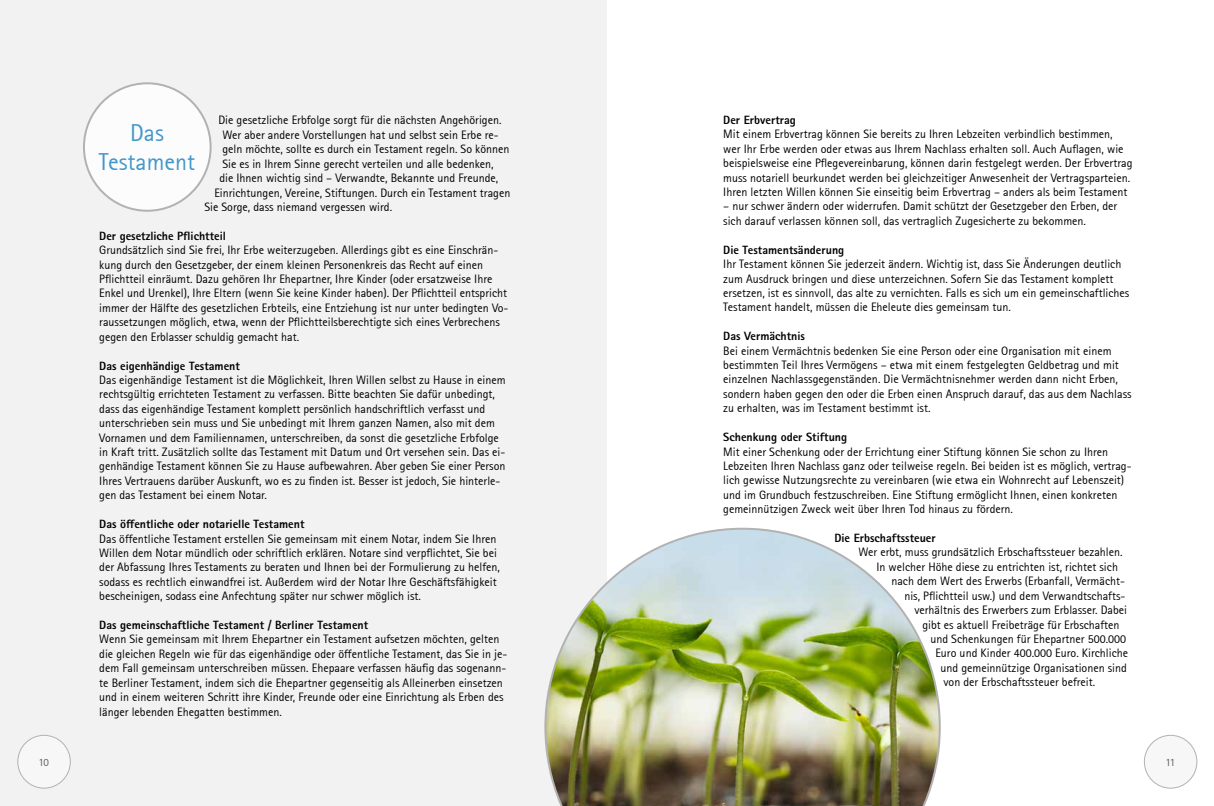
<style>
.page{position:relative;width:1214px;height:806px;background:#fff}
.page>*{position:absolute;margin:0;border:0;box-sizing:border-box;transform-origin:0 0}
.t1{font:24px/28.8px "Agfa Rotis Sans Serif";color:#4297cb;text-align:center}
.t2{font:12px/14.4px "Agfa Rotis Sans Serif";color:#000}
.t3{font:800 12px "Rotis Sans Serif Pro";color:#000}
.t4{font:11px "Agfa Rotis Sans Serif";color:#5f6062}
</style>
<div class="page">
<div style="left:0;top:0;width:607px;height:805px;background:#f2f2f2"></div>
<div style="left:1144px;top:734px;width:52px;height:53px;background:#f8f7f7;border-radius:50%"></div>
<div style="left:1143px;top:734px;width:54px;height:54px;border:1px solid #b3b2b3;border-radius:50%"></div>
<div style="left:18px;top:734px;width:52px;height:53px;background:#f8f7f7;border-radius:50%"></div>
<div style="left:17px;top:734px;width:54px;height:54px;border:1px solid #b3b2b3;border-radius:50%"></div>
<div style="left:84px;top:83px;width:126px;height:128px;background:#fcfcfc;border-radius:50%"></div>
<img style="left:544px;top:527px;width:396px;height:278px">
<p class="t2" style="left:218px;top:113px;width:284px">Die gesetzliche Erbfolge sorgt für die nächsten Angehörigen.</p>
<p class="t2" style="left:222px;top:127px;width:278px">Wer aber andere Vorstellungen hat und selbst sein Erbe re-</p>
<p class="t2" style="left:222px;top:142px;width:288px">geln möchte, sollte es durch ein Testament regeln. So können</p>
<p class="t2" style="left:222px;top:156px;width:273px">Sie es in Ihrem Sinne gerecht verteilen und alle bedenken,</p>
<p class="t2" style="left:219px;top:171px;width:280px">die Ihnen wichtig sind – Verwandte, Bekannte und Freunde,</p>
<p class="t2" style="left:214px;top:185px;width:297px">Einrichtungen, Vereine, Stiftungen. Durch ein Testament tragen</p>
<p class="t2" style="left:204px;top:199px;width:189px">Sie Sorge, dass niemand vergessen wird.</p>
<p class="t3" style="left:99px;top:228px;width:128px">Der gesetzliche Pflichtteil</p>
<p class="t2" style="left:99px;top:243px;width:410px">Grundsätzlich sind Sie frei, Ihr Erbe weiterzugeben. Allerdings gibt es eine Einschrän&shy;kung durch den Gesetzgeber, der einem kleinen Personenkreis das Recht auf einen Pflichtteil einräumt. Dazu gehören Ihr Ehepartner, Ihre Kinder (oder ersatzweise Ihre Enkel und Urenkel), Ihre Eltern (wenn Sie keine Kinder haben). Der Pflichtteil entspricht immer der Hälfte des gesetzlichen Erbteils, eine Entziehung ist nur unter bedingten Vo&shy;raussetzungen möglich, etwa, wenn der Pflichtteilsberechtigte sich eines Verbrechens gegen den Erblasser schuldig gemacht hat.</p>
<p class="t3" style="left:99px;top:357px;width:142px">Das eigenhändige Testament</p>
<p class="t2" style="left:99px;top:372px;width:408px">Das eigenhändige Testament ist die Möglichkeit, Ihren Willen selbst zu Hause in einem rechtsgültig errichteten Testament zu verfassen. Bitte beachten Sie dafür unbedingt, dass das eigenhändige Testament komplett persönlich handschriftlich verfasst und unterschrieben sein muss und Sie unbedingt mit Ihrem ganzen Namen, also mit dem Vornamen und dem Familiennamen, unterschreiben, da sonst die gesetzliche Erbfolge in Kraft tritt. Zusätzlich sollte das Testament mit Datum und Ort versehen sein. Das ei&shy;genhändige Testament können Sie zu Hause aufbewahren. Aber geben Sie einer Person Ihres Vertrauens darüber Auskunft, wo es zu finden ist. Besser ist jedoch, Sie hinterle&shy;gen das Testament bei einem Notar.</p>
<p class="t3" style="left:99px;top:516px;width:207px">Das öffentliche oder notarielle Testament</p>
<p class="t2" style="left:99px;top:531px;width:402px">Das öffentliche Testament erstellen Sie gemeinsam mit einem Notar, indem Sie Ihren Willen dem Notar mündlich oder schriftlich erklären. Notare sind verpflichtet, Sie bei der Abfassung Ihres Testaments zu beraten und Ihnen bei der Formulierung zu helfen, sodass es rechtlich einwandfrei ist. Außerdem wird der Notar Ihre Geschäftsfähigkeit bescheinigen, sodass eine Anfechtung später nur schwer möglich ist.</p>
<p class="t3" style="left:99px;top:617px;width:270px">Das gemeinschaftliche Testament / Berliner Testament</p>
<p class="t2" style="left:99px;top:631px;width:409px">Wenn Sie gemeinsam mit Ihrem Ehepartner ein Testament aufsetzen möchten, gelten die gleichen Regeln wie für das eigenhändige oder öffentliche Testament, das Sie in je&shy;dem Fall gemeinsam unterschreiben müssen. Ehepaare verfassen häufig das sogenann&shy;te Berliner Testament, indem sich die Ehepartner gegenseitig als Alleinerben einsetzen und in einem weiteren Schritt ihre Kinder, Freunde oder eine Einrichtung als Erben des länger lebenden Ehegatten bestimmen.</p>
<h1 class="t1" style="left:99px;top:118px;width:98px">Das<br>Testament</h1>
<p class="t3" style="left:723px;top:112px;width:74px">Der Erbvertrag</p>
<p class="t2" style="left:723px;top:127px;width:410px">Mit einem Erbvertrag können Sie bereits zu Ihren Lebzeiten verbindlich bestimmen, wer Ihr Erbe werden oder etwas aus Ihrem Nachlass erhalten soll. Auch Auflagen, wie beispielsweise eine Pflegevereinbarung, können darin festgelegt werden. Der Erbvertrag muss notariell beurkundet werden bei gleichzeitiger Anwesenheit der Vertragsparteien.<br>Ihren letzten Willen können Sie einseitig beim Erbvertrag – anders als beim Testament</p>
<p class="t2" style="left:723px;top:199px;width:395px">– nur schwer ändern oder widerrufen. Damit schützt der Gesetzgeber den Erben, der sich darauf verlassen können soll, das vertraglich Zugesicherte zu bekommen.</p>
<p class="t3" style="left:723px;top:242px;width:122px">Die Testamentsänderung</p>
<p class="t2" style="left:723px;top:256px;width:407px">Ihr Testament können Sie jederzeit ändern. Wichtig ist, dass Sie Änderungen deutlich zum Ausdruck bringen und diese unterzeichnen. Sofern Sie das Testament komplett ersetzen, ist es sinnvoll, das alte zu vernichten. Falls es sich um ein gemeinschaftliches Testament handelt, müssen die Eheleute dies gemeinsam tun.</p>
<p class="t3" style="left:723px;top:328px;width:83px">Das Vermächtnis</p>
<p class="t2" style="left:723px;top:343px;width:410px">Bei einem Vermächtnis bedenken Sie eine Person oder eine Organisation mit einem bestimmten Teil Ihres Vermögens – etwa mit einem festgelegten Geldbetrag und mit einzelnen Nachlassgegenständen. Die Vermächtnisnehmer werden dann nicht Erben, sondern haben gegen den oder die Erben einen Anspruch darauf, das aus dem Nachlass zu erhalten, was im Testament bestimmt ist.</p>
<p class="t3" style="left:723px;top:429px;width:125px">Schenkung oder Stiftung</p>
<p class="t2" style="left:723px;top:444px;width:410px">Mit einer Schenkung oder der Errichtung einer Stiftung können Sie schon zu Ihren Lebzeiten Ihren Nachlass ganz oder teilweise regeln. Bei beiden ist es möglich, vertrag&shy;lich gewisse Nutzungsrechte zu vereinbaren (wie etwa ein Wohnrecht auf Lebenszeit) und im Grundbuch festzuschreiben. Eine Stiftung ermöglicht Ihnen, einen konkreten gemeinnützigen Zweck weit über Ihren Tod hinaus zu fördern.</p>
<p class="t3" style="left:834px;top:530px;width:103px">Die Erbschaftssteuer</p>
<p class="t2" style="left:858px;top:544px;width:266px">Wer erbt, muss grundsätzlich Erbschaftssteuer bezahlen.</p>
<p class="t2" style="left:876px;top:559px;width:243px">In welcher Höhe diese zu entrichten ist, richtet sich</p>
<p class="t2" style="left:891px;top:573px;width:235px">nach dem Wert des Erwerbs (Erbanfall, Vermächt-</p>
<p class="t2" style="left:904px;top:588px;width:222px">nis, Pflichtteil usw.) und dem Verwandtschafts-</p>
<p class="t2" style="left:914px;top:602px;width:214px">verhältnis des Erwerbers zum Erblasser. Dabei</p>
<p class="t2" style="left:922px;top:616px;width:199px">gibt es aktuell Freibeträge für Erbschaften</p>
<p class="t2" style="left:930px;top:631px;width:197px">und Schenkungen für Ehepartner 500.000</p>
<p class="t2" style="left:935px;top:645px;width:194px">Euro und Kinder 400.000 Euro. Kirchliche</p>
<p class="t2" style="left:940px;top:660px;width:188px">und gemeinnützige Organisationen sind</p>
<p class="t2" style="left:943px;top:674px;width:153px">von der Erbschaftssteuer befreit.</p>
<p class="t4" style="left:38px;top:754px;width:12px">10</p>
<p class="t4" style="left:1165px;top:754px;width:11px">11</p>
</div>
